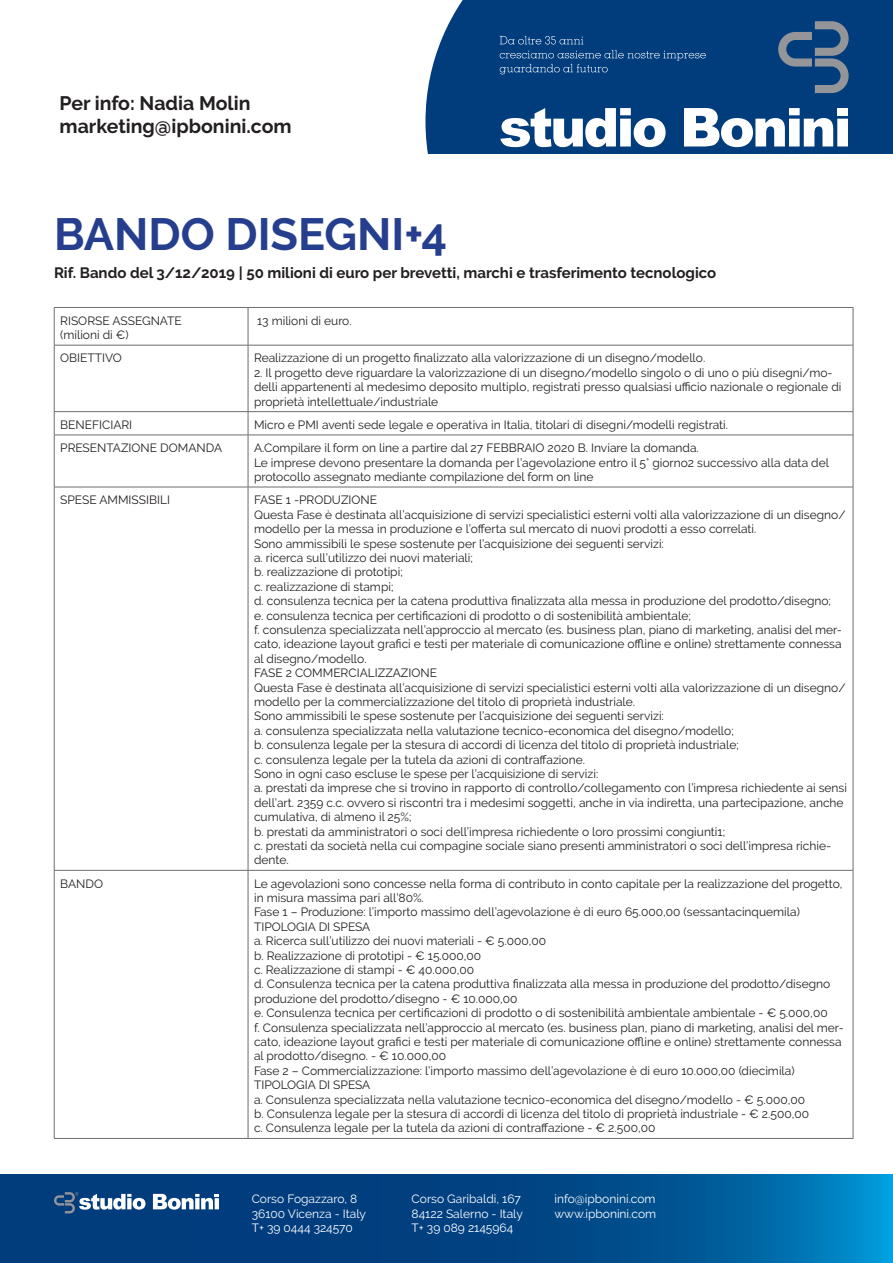
<style>
.page{position:relative;width:893px;height:1263px;background:#fff}
.page>*{position:absolute;margin:0;border:0;box-sizing:border-box;transform-origin:0 0}
.t1{font:700 45px "Raleway";color:#253f8e}
.t2{font:700 19.5px "Raleway";color:#231f20}
.t3{font:700 15px "Raleway";color:#231f20}
.t4{font:12px/14.4px "Raleway";color:#231f20}
.t5{font:12px "Raleway";color:#fff}
</style>
<div class="page">
<div style="left:425px;top:0;width:468px;height:153px;background:#013d7d"></div>
<svg style="left:778px;top:21px;width:71px;height:72px;background:#345c86"></svg>
<svg style="left:684px;top:108px;width:149px;height:39px"></svg>
<svg style="left:499px;top:104px;width:167px;height:43px"></svg>
<div style="left:837px;top:108px;width:11px;height:7px;background:#fff"></div>
<div style="left:837px;top:119px;width:11px;height:27px;background:#fff"></div>
<svg style="left:500px;top:36px;width:206px;height:38px;background:#144b86"></svg>
<hr style="left:54px;top:307px;width:194px;height:1px;background:#6c6d70">
<hr style="left:54px;top:308px;width:1px;height:37px;background:#6c6d70">
<hr style="left:248px;top:307px;width:605px;height:1px;background:#6c6d70">
<hr style="left:248px;top:308px;width:1px;height:37px;background:#6c6d70">
<hr style="left:853px;top:308px;width:1px;height:37px;background:#6c6d70">
<hr style="left:54px;top:345px;width:194px;height:1px;background:#6c6d70">
<hr style="left:54px;top:345px;width:1px;height:66px;background:#6c6d70">
<hr style="left:248px;top:345px;width:605px;height:1px;background:#6c6d70">
<hr style="left:248px;top:345px;width:1px;height:66px;background:#6c6d70">
<hr style="left:853px;top:345px;width:1px;height:66px;background:#6c6d70">
<hr style="left:54px;top:411px;width:194px;height:1px;background:#6c6d70">
<svg style="left:54px;top:412px;width:1px;height:23px"></svg>
<hr style="left:248px;top:411px;width:605px;height:1px;background:#6c6d70">
<svg style="left:248px;top:412px;width:1px;height:23px"></svg>
<svg style="left:853px;top:412px;width:1px;height:23px"></svg>
<hr style="left:54px;top:435px;width:194px;height:1px;background:#6c6d70">
<hr style="left:54px;top:435px;width:1px;height:52px;background:#6c6d70">
<hr style="left:248px;top:435px;width:605px;height:1px;background:#6c6d70">
<hr style="left:248px;top:435px;width:1px;height:52px;background:#6c6d70">
<hr style="left:853px;top:435px;width:1px;height:52px;background:#6c6d70">
<hr style="left:54px;top:487px;width:194px;height:1px;background:#6c6d70">
<hr style="left:54px;top:487px;width:1px;height:383px;background:#6c6d70">
<hr style="left:248px;top:487px;width:605px;height:1px;background:#6c6d70">
<hr style="left:248px;top:487px;width:1px;height:383px;background:#6c6d70">
<hr style="left:853px;top:487px;width:1px;height:383px;background:#6c6d70">
<hr style="left:54px;top:870px;width:194px;height:1px;background:#6c6d70">
<hr style="left:54px;top:870px;width:1px;height:268px;background:#6c6d70">
<hr style="left:248px;top:870px;width:605px;height:1px;background:#6c6d70">
<hr style="left:248px;top:870px;width:1px;height:268px;background:#6c6d70">
<hr style="left:853px;top:870px;width:1px;height:268px;background:#6c6d70">
<hr style="left:54px;top:1138px;width:194px;height:1px;background:#6c6d70">
<hr style="left:248px;top:1138px;width:605px;height:1px;background:#6c6d70">
<svg style="left:0;top:1175px;width:893px;height:88px;background:#004d8d"></svg>
<svg style="left:54px;top:1192px;width:92px;height:21px"></svg>
<svg style="left:153px;top:1194px;width:66px;height:15px"></svg>
<hr style="left:215px;top:1198px;width:4px;height:11px;background:#fff">
<p class="t2" style="left:60px;top:92px;width:192px">Per info: Nadia Molin</p>
<p class="t2" style="left:60px;top:115px;width:234px">marketing@ipbonini.com</p>
<p class="t1" style="left:54px;top:208px;width:395px">BANDO DISEGNI+4</p>
<p class="t3" style="left:54px;top:264px;width:664px">Rif. Bando del 3/12/2019 | 50 milioni di euro per brevetti, marchi e trasferimento tecnologico</p>
<p class="t4" style="left:60px;top:313px;width:123px">RISORSE ASSEGNATE (milioni di €)</p>
<p class="t4" style="left:257px;top:313px;width:96px">13 milioni di euro.</p>
<p class="t4" style="left:60px;top:351px;width:63px">OBIETTIVO</p>
<p class="t4" style="left:254px;top:351px;width:453px">Realizzazione di un progetto finalizzato alla valorizzazione di un disegno/modello.</p>
<p class="t4" style="left:254px;top:365px;width:589px">2. Il progetto deve riguardare la valorizzazione di un disegno/modello singolo o di uno o più disegni/mo&shy;delli appartenenti al medesimo deposito multiplo, registrati presso qualsiasi ufficio nazionale o regionale di proprietà intellettuale/industriale</p>
<p class="t4" style="left:60px;top:417px;width:74px">BENEFICIARI</p>
<p class="t4" style="left:254px;top:417px;width:476px">Micro e PMI aventi sede legale e operativa in Italia, titolari di disegni/modelli registrati.</p>
<p class="t4" style="left:60px;top:441px;width:163px">PRESENTAZIONE DOMANDA</p>
<p class="t4" style="left:254px;top:441px;width:446px">A.Compilare il form on line a partire dal 27 FEBBRAIO 2020 B. Inviare la domanda.</p>
<p class="t4" style="left:254px;top:455px;width:576px">Le imprese devono presentare la domanda per l’agevolazione entro il 5° giorno2 successivo alla data del protocollo assegnato mediante compilazione del form on line</p>
<p class="t4" style="left:60px;top:493px;width:111px">SPESE AMMISSIBILI</p>
<p class="t4" style="left:254px;top:493px;width:125px">FASE 1 -PRODUZIONE</p>
<p class="t4" style="left:254px;top:507px;width:593px">Questa Fase è destinata all’acquisizione di servizi specialistici esterni volti alla valorizzazione di un disegno/ modello per la messa in produzione e l’offerta sul mercato di nuovi prodotti a esso correlati.</p>
<p class="t4" style="left:254px;top:536px;width:411px">Sono ammissibili le spese sostenute per l’acquisizione dei seguenti servizi:</p>
<p class="t4" style="left:254px;top:550px;width:220px">a. ricerca sull’utilizzo dei nuovi materiali;</p>
<p class="t4" style="left:254px;top:565px;width:150px">b. realizzazione di prototipi;</p>
<p class="t4" style="left:254px;top:579px;width:141px">c. realizzazione di stampi;</p>
<p class="t4" style="left:254px;top:594px;width:579px">d. consulenza tecnica per la catena produttiva finalizzata alla messa in produzione del prodotto/disegno;</p>
<p class="t4" style="left:254px;top:608px;width:438px">e. consulenza tecnica per certificazioni di prodotto o di sostenibilità ambientale;</p>
<p class="t4" style="left:254px;top:622px;width:589px;text-align:justify">f. consulenza specializzata nell’approccio al mercato (es. business plan, piano di marketing, analisi del mer&shy;cato, ideazione layout grafici e testi per materiale di comunicazione offline e online) strettamente connessa al disegno/modello.</p>
<p class="t4" style="left:254px;top:666px;width:185px">FASE 2 COMMERCIALIZZAZIONE</p>
<p class="t4" style="left:254px;top:680px;width:593px">Questa Fase è destinata all’acquisizione di servizi specialistici esterni volti alla valorizzazione di un disegno/ modello per la commercializzazione del titolo di proprietà industriale.</p>
<p class="t4" style="left:254px;top:709px;width:411px">Sono ammissibili le spese sostenute per l’acquisizione dei seguenti servizi:</p>
<p class="t4" style="left:254px;top:723px;width:481px">a. consulenza specializzata nella valutazione tecnico-economica del disegno/modello;</p>
<p class="t4" style="left:254px;top:738px;width:486px">b. consulenza legale per la stesura di accordi di licenza del titolo di proprietà industriale;</p>
<p class="t4" style="left:254px;top:752px;width:332px">c. consulenza legale per la tutela da azioni di contraffazione.</p>
<p class="t4" style="left:254px;top:766px;width:346px">Sono in ogni caso escluse le spese per l’acquisizione di servizi:</p>
<p class="t4" style="left:254px;top:781px;width:594px">a. prestati da imprese che si trovino in rapporto di controllo/collegamento con l’impresa richiedente ai sensi dell’art. 2359 c.c. ovvero si riscontri tra i medesimi soggetti, anche in via indiretta, una partecipazione, anche cumulativa, di almeno il 25%;</p>
<p class="t4" style="left:254px;top:824px;width:473px">b. prestati da amministratori o soci dell’impresa richiedente o loro prossimi congiunti1;</p>
<p class="t4" style="left:254px;top:838px;width:579px">c. prestati da società nella cui compagine sociale siano presenti amministratori o soci dell’impresa richie&shy;dente.</p>
<p class="t4" style="left:60px;top:876px;width:44px">BANDO</p>
<p class="t4" style="left:254px;top:876px;width:590px">Le agevolazioni sono concesse nella forma di contributo in conto capitale per la realizzazione del progetto, in misura massima pari all’80%.</p>
<p class="t4" style="left:254px;top:905px;width:547px">Fase 1 – Produzione: l’importo massimo dell’agevolazione è di euro 65.000,00 (sessantacinquemila)</p>
<p class="t4" style="left:254px;top:919px;width:118px">TIPOLOGIA DI SPESA</p>
<p class="t4" style="left:254px;top:934px;width:294px">a. Ricerca sull’utilizzo dei nuovi materiali - € 5.000,00</p>
<p class="t4" style="left:254px;top:948px;width:229px">b. Realizzazione di prototipi - € 15.000,00</p>
<p class="t4" style="left:254px;top:962px;width:222px">c. Realizzazione di stampi - € 40.000,00</p>
<p class="t4" style="left:254px;top:977px;width:578px">d. Consulenza tecnica per la catena produttiva finalizzata alla messa in produzione del prodotto/disegno produzione del prodotto/disegno - € 10.000,00</p>
<p class="t4" style="left:254px;top:1006px;width:575px">e. Consulenza tecnica per certificazioni di prodotto o di sostenibilità ambientale ambientale - € 5.000,00</p>
<p class="t4" style="left:254px;top:1020px;width:591px">f. Consulenza specializzata nell’approccio al mercato (es. business plan, piano di marketing, analisi del mer&shy;cato, ideazione layout grafici e testi per materiale di comunicazione offline e online) strettamente connessa al prodotto/disegno. - € 10.000,00</p>
<p class="t4" style="left:254px;top:1063px;width:542px">Fase 2 – Commercializzazione: l’importo massimo dell’agevolazione è di euro 10.000,00 (diecimila)</p>
<p class="t4" style="left:254px;top:1078px;width:118px">TIPOLOGIA DI SPESA</p>
<p class="t4" style="left:254px;top:1092px;width:553px">a. Consulenza specializzata nella valutazione tecnico-economica del disegno/modello - € 5.000,00</p>
<p class="t4" style="left:254px;top:1106px;width:556px">b. Consulenza legale per la stesura di accordi di licenza del titolo di proprietà industriale - € 2.500,00</p>
<p class="t4" style="left:254px;top:1121px;width:403px">c. Consulenza legale per la tutela da azioni di contraffazione - € 2.500,00</p>
<p class="t5" style="left:252px;top:1192px;width:107px">Corso Fogazzaro, 8</p>
<p class="t5" style="left:252px;top:1206px;width:116px">36100 Vicenza - Italy</p>
<p class="t5" style="left:252px;top:1221px;width:103px">T+ 39 0444 324570</p>
<p class="t5" style="left:412px;top:1192px;width:111px">Corso Garibaldi, 167</p>
<p class="t5" style="left:412px;top:1206px;width:113px">84122 Salerno - Italy</p>
<p class="t5" style="left:412px;top:1221px;width:103px">T+ 39 089 2145964</p>
<p class="t5" style="left:554px;top:1192px;width:103px">info@ipbonini.com</p>
<p class="t5" style="left:554px;top:1206px;width:103px">www.ipbonini.com</p>
</div>
